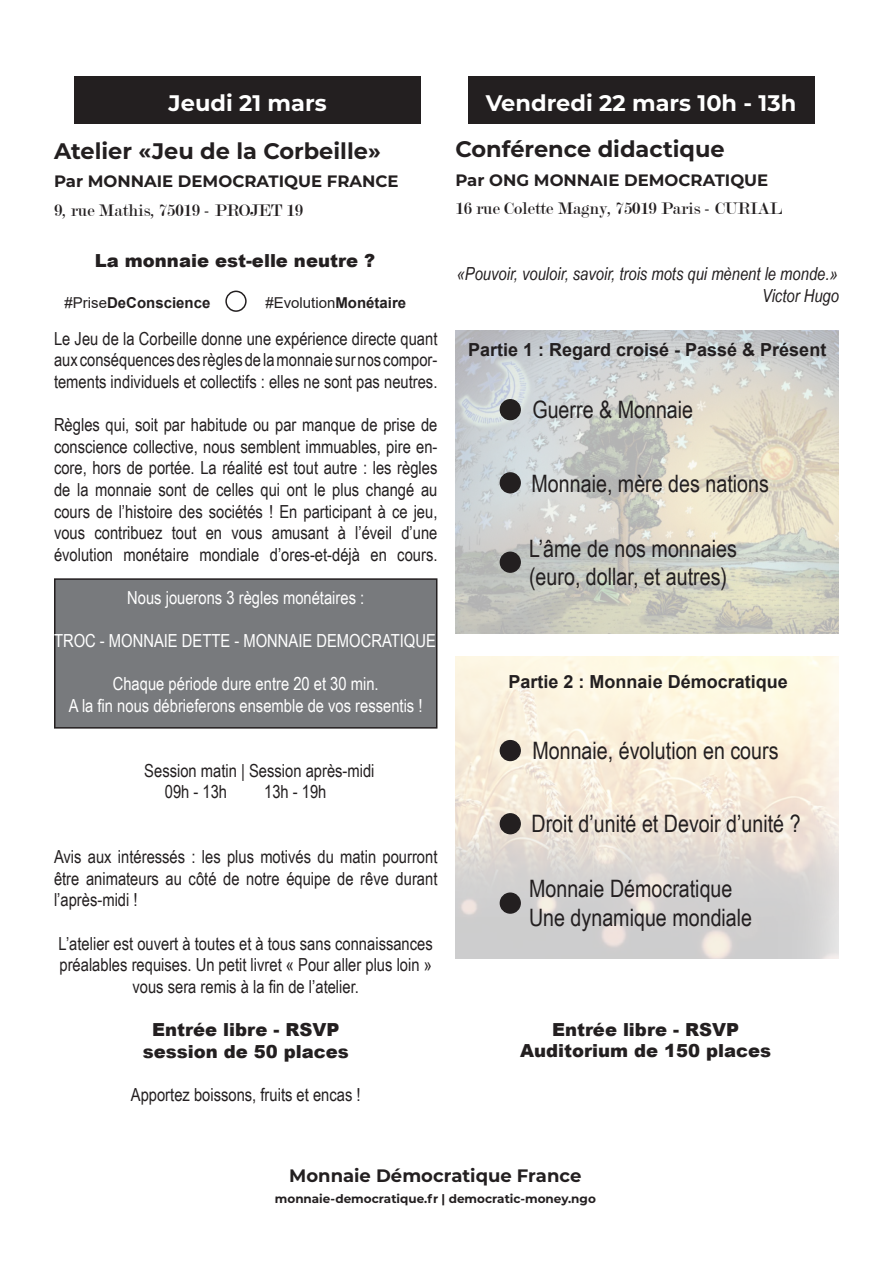
<style>
.page{position:relative;width:893px;height:1263px;background:#fff}
.page>*{position:absolute;margin:0;border:0;box-sizing:border-box;transform-origin:0 0}
.t1{font:24px "Arial Narrow";color:#231f20}
.t2{font:700 22.5px "Montserrat";color:#231f20}
.t3{font:700 22.5px "Montserrat";color:#fff}
.t4{font:18px/21.6px "Arial Narrow";color:#231f20;text-align:justify}
.t5{font:18px "Arial Narrow";color:#fff}
.t6{font:900 18px "Arial";color:#231f20}
.t7{font:18px "Modern";color:#231f20}
.t8{font:700 18px "Arial";color:#231f20}
.t9{font:italic 18px "Arial Narrow";color:#231f20}
.t10{font:700 18px "Montserrat";color:#231f20}
.t11{font:700 16.5px "Montserrat";color:#231f20}
.t12{font:15px "Arial";color:#231f20}
.t13{font:700 15px "Arial";color:#231f20}
.t14{font:700 12px "Montserrat";color:#231f20}
.s1{font-weight:400}
.s2{font-weight:700}
</style>
<div class="page">
<img style="left:455px;top:656px;width:384px;height:302px">
<img style="left:455px;top:330px;width:384px;height:304px">
<div style="left:55px;top:579px;width:382px;height:149px;background:#787a7d"></div>
<div style="left:54px;top:578px;width:383px;height:151px;border:2px solid #231f20"></div>
<div style="left:74px;top:77px;width:347px;height:47px;background:#231f20"></div>
<div style="left:468px;top:77px;width:346px;height:47px;background:#231f20"></div>
<div style="left:225px;top:291px;width:22px;height:21px;border:2px solid #231f20;border-radius:50%"></div>
<div style="left:500px;top:400px;width:20px;height:19px;background:#231f20;border-radius:50%"></div>
<div style="left:500px;top:399px;width:21px;height:21px;border:2px solid #231f20;border-radius:50%"></div>
<div style="left:500px;top:741px;width:20px;height:19px;background:#231f20;border-radius:50%"></div>
<div style="left:500px;top:740px;width:21px;height:21px;border:2px solid #231f20;border-radius:50%"></div>
<div style="left:500px;top:473px;width:20px;height:20px;background:#231f20;border-radius:50%"></div>
<div style="left:500px;top:472px;width:21px;height:21px;border:2px solid #231f20;border-radius:50%"></div>
<div style="left:500px;top:814px;width:20px;height:20px;background:#231f20;border-radius:50%"></div>
<div style="left:500px;top:813px;width:21px;height:21px;border:2px solid #231f20;border-radius:50%"></div>
<div style="left:500px;top:552px;width:20px;height:20px;background:#231f20;border-radius:50%"></div>
<div style="left:500px;top:552px;width:21px;height:21px;border:2px solid #231f20;border-radius:50%"></div>
<div style="left:500px;top:893px;width:20px;height:20px;background:#231f20;border-radius:50%"></div>
<div style="left:500px;top:892px;width:21px;height:22px;border:2px solid #231f20;border-radius:50%"></div>
<p class="t3" style="left:169px;top:87px;width:160px">Jeudi 21 mars</p>
<p class="t3" style="left:486px;top:87px;width:312px">Vendredi 22 mars 10h - 13h</p>
<p class="t2" style="left:54px;top:135px;width:328px">Atelier «Jeu de la Corbeille»</p>
<p class="t11" style="left:54px;top:170px;width:346px">Par MONNAIE DEMOCRATIQUE FRANCE</p>
<p class="t7" style="left:54px;top:201px;width:250px">9, rue Mathis, 75019 - PROJET 19</p>
<p class="t2" style="left:455px;top:133px;width:271px">Conférence didactique</p>
<p class="t11" style="left:455px;top:168px;width:314px">Par ONG MONNAIE DEMOCRATIQUE</p>
<p class="t7" style="left:455px;top:200px;width:328px">16 rue Colette Magny, 75019 Paris - CURIAL</p>
<p class="t6" style="left:95px;top:247px;width:282px">La monnaie est-elle neutre ?</p>
<p class="t13" style="left:65px;top:292px;width:147px"><span class="s1">#Prise</span>DeConscience</p>
<p class="t12" style="left:265px;top:292px;width:142px">#Evolution<span class="s2">Monétaire</span></p>
<p class="t4" style="left:54px;top:327px;width:385px">Le Jeu de la Corbeille donne une expérience directe quant aux conséquences des règles de la monnaie sur nos compor&shy;tements individuels et collectifs : elles ne sont pas neutres.</p>
<p class="t4" style="left:54px;top:413px;width:385px">Règles qui, soit par habitude ou par manque de prise de conscience collective, nous semblent immuables, pire en&shy;core, hors de portée. La réalité est tout autre : les règles de la monnaie sont de celles qui ont le plus changé au cours de l’histoire des sociétés ! En participant à ce jeu, vous contribuez tout en vous amusant à l’éveil d’une évolution monétaire mondiale d’ores-et-déjà en cours.</p>
<p class="t5" style="left:127px;top:584px;width:239px">Nous jouerons 3 règles monétaires :</p>
<p class="t5" style="left:54px;top:628px;width:383px">TROC - MONNAIE DETTE - MONNAIE DEMOCRATIQUE</p>
<p class="t5" style="left:113px;top:671px;width:267px">Chaque période dure entre 20 et 30 min.</p>
<p class="t5" style="left:69px;top:692px;width:355px">A la fin nous débrieferons ensemble de vos ressentis !</p>
<p class="t4" style="left:144px;top:759px;width:232px">Session matin | Session après-midi</p>
<p class="t4" style="left:165px;top:781px;width:64px">09h - 13h</p>
<p class="t4" style="left:264px;top:781px;width:64px">13h - 19h</p>
<p class="t4" style="left:54px;top:845px;width:385px">Avis aux intéressés : les plus motivés du matin pourront être animateurs au côté de notre équipe de rêve durant l’après-midi !</p>
<p class="t4" style="left:59px;top:932px;width:376px;text-align:center">L’atelier est ouvert à toutes et à tous sans connaissances préalables requises. Un petit livret « Pour aller plus loin » vous sera remis à la fin de l’atelier.</p>
<p class="t6" style="left:152px;top:1016px;width:189px">Entrée libre - RSVP</p>
<p class="t6" style="left:143px;top:1038px;width:208px">session de 50 places</p>
<p class="t4" style="left:131px;top:1083px;width:231px">Apportez boissons, fruits et encas !</p>
<p class="t9" style="left:457px;top:261px;width:382px">«Pouvoir, vouloir, savoir, trois mots qui mènent le monde.»</p>
<p class="t9" style="left:762px;top:283px;width:78px">Victor Hugo</p>
<p class="t8" style="left:468px;top:337px;width:360px">Partie 1 : Regard croisé - Passé &amp; Présent</p>
<p class="t1" style="left:532px;top:392px;width:162px">Guerre &amp; Monnaie</p>
<p class="t1" style="left:531px;top:465px;width:239px">Monnaie, mère des nations</p>
<p class="t1" style="left:529px;top:530px;width:209px">L’âme de nos monnaies</p>
<p class="t1" style="left:529px;top:559px;width:200px">(euro, dollar, et autres)</p>
<p class="t8" style="left:509px;top:669px;width:281px">Partie 2 : Monnaie Démocratique</p>
<p class="t1" style="left:532px;top:733px;width:248px">Monnaie, évolution en cours</p>
<p class="t1" style="left:531px;top:806px;width:271px">Droit d’unité et Devoir d’unité ?</p>
<p class="t1" style="left:529px;top:871px;width:205px">Monnaie Démocratique</p>
<p class="t1" style="left:529px;top:900px;width:225px">Une dynamique mondiale</p>
<p class="t6" style="left:552px;top:1016px;width:189px">Entrée libre - RSVP</p>
<p class="t6" style="left:520px;top:1038px;width:252px">Auditorium de 150 places</p>
<p class="t10" style="left:289px;top:1162px;width:294px">Monnaie Démocratique France</p>
<p class="t14" style="left:275px;top:1190px;width:323px">monnaie-democratique.fr | democratic-money.ngo</p>
</div>
